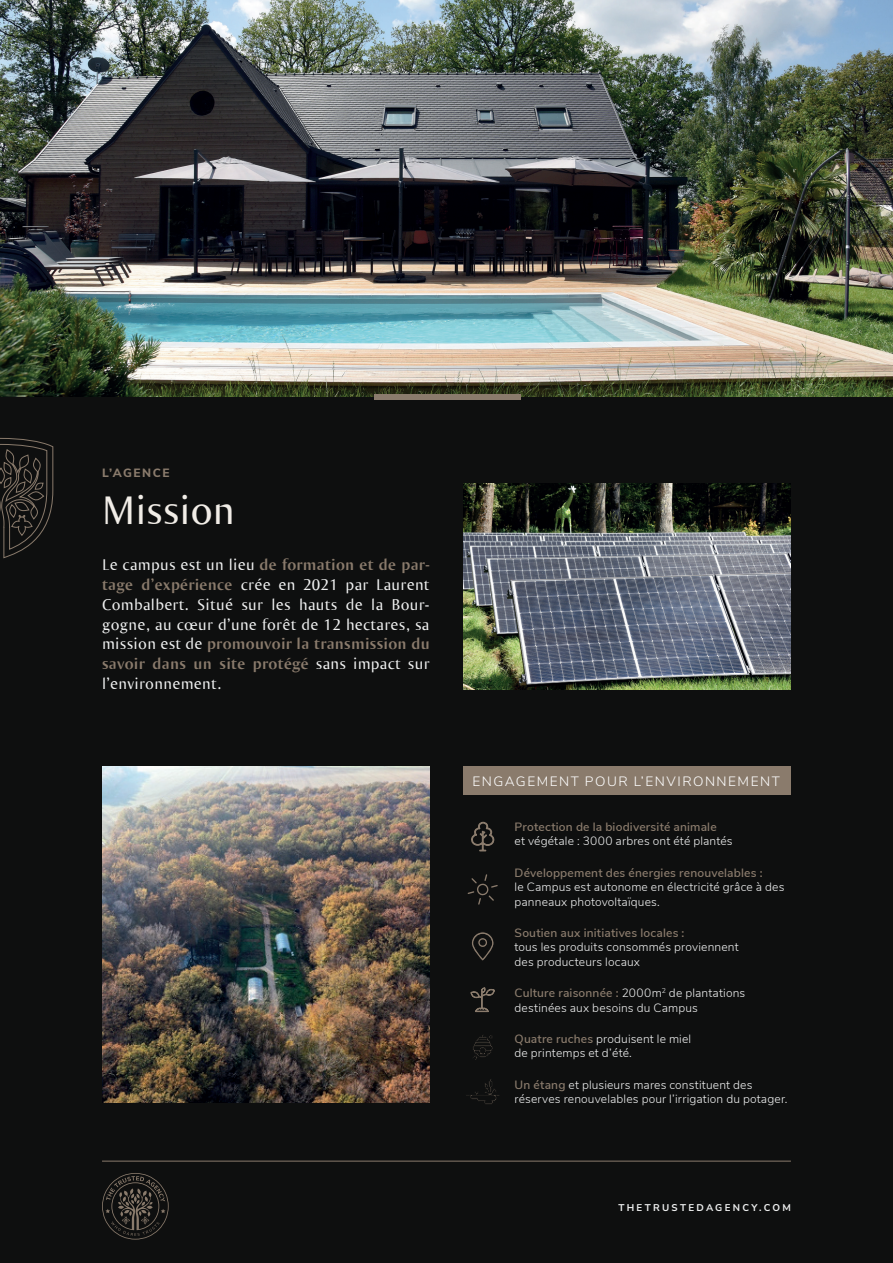
<style>
.page{position:relative;width:893px;height:1263px;background:#0e0f0f}
.page>*{position:absolute;margin:0;border:0;box-sizing:border-box;transform-origin:0 0}
.t1{font:42px "Ogirema";color:#f1ede7}
.t2{font:16.5px/19.8px "Ogirema";letter-spacing:.02em;color:#eff0f0;text-align:justify}
.t3{font:300 13.5px "Nunito Sans";letter-spacing:.11em;color:#fff}
.t4{font:300 12px/14.4px "Nunito Sans";letter-spacing:.015em;color:#eff0f0}
.t5{font:600 12px "Nunito Sans";letter-spacing:.015em;color:#8a7b6c}
.t6{font:800 12px "Nunito Sans";letter-spacing:.125em;color:#8a7b6c}
.t7{font:700 9.75px "Nunito Sans";letter-spacing:.235em;color:#eff0f0}
.s1{font-weight:700;color:#8a7b6c}
.s2{font-weight:600;color:#8a7b6c}
</style>
<div class="page">
<div style="left:463px;top:766px;width:328px;height:29px;background:#8a7b6c"></div>
<hr style="left:102px;top:1161px;width:689px;height:1px;background:#8a7b6c">
<svg style="left:102px;top:1173px;width:67px;height:66px"></svg>
<svg style="left:0;top:438px;width:53px;height:120px"></svg>
<img style="left:0;top:0;width:892px;height:397px">
<div style="left:374px;top:394px;width:147px;height:6px;background:#8a7b6c"></div>
<img style="left:463px;top:483px;width:328px;height:206px">
<svg style="left:466px;top:1079px;width:33px;height:25px"></svg>
<svg style="left:473px;top:1035px;width:20px;height:25px"></svg>
<svg style="left:470px;top:987px;width:25px;height:26px"></svg>
<svg style="left:472px;top:932px;width:22px;height:29px"></svg>
<svg style="left:471px;top:822px;width:23px;height:29px"></svg>
<svg style="left:468px;top:874px;width:30px;height:31px"></svg>
<img style="left:102px;top:766px;width:327px;height:336px">
<p class="t6" style="left:102px;top:464px;width:69px">L’AGENCE</p>
<h1 class="t1" style="left:102px;top:484px;width:134px">Mission</h1>
<p class="t2" style="left:102px;top:554px;width:329px">Le campus est un lieu <span class="s1">de formation et de par&shy;tage d’expérience</span> crée en 2021 par Laurent Combalbert. Situé sur les hauts de la Bour&shy;gogne, au cœur d’une forêt de 12 hectares, sa mission est de <span class="s1">promouvoir la transmission du savoir dans un site protégé</span> sans impact sur l’environnement.</p>
<p class="t3" style="left:473px;top:771px;width:309px">ENGAGEMENT POUR L’ENVIRONNEMENT</p>
<p class="t5" style="left:514px;top:818px;width:204px">Protection de la biodiversité animale</p>
<p class="t4" style="left:514px;top:833px;width:220px">et végétale : 3000 arbres ont été plantés</p>
<p class="t5" style="left:514px;top:864px;width:250px">Développement des énergies renouvelables :</p>
<p class="t4" style="left:514px;top:879px;width:271px">le Campus est autonome en électricité grâce à des panneaux photovoltaïques.</p>
<p class="t5" style="left:514px;top:924px;width:171px">Soutien aux initiatives locales :</p>
<p class="t4" style="left:514px;top:939px;width:226px">tous les produits consommés proviennent des producteurs locaux</p>
<p class="t4" style="left:514px;top:985px;width:232px"><span class="s2">Culture raisonnée :</span> 2000m<sup>2</sup> de plantations destinées aux besoins du Campus</p>
<p class="t4" style="left:514px;top:1031px;width:178px"><span class="s2">Quatre ruches</span> produisent le miel de printemps et d’été.</p>
<p class="t4" style="left:514px;top:1077px;width:274px"><span class="s2">Un étang</span> et plusieurs mares constituent des réserves renouvelables pour l’irrigation du potager.</p>
<p class="t7" style="left:618px;top:1201px;width:174px">THETRUSTEDAGENCY.COM</p>
</div>
